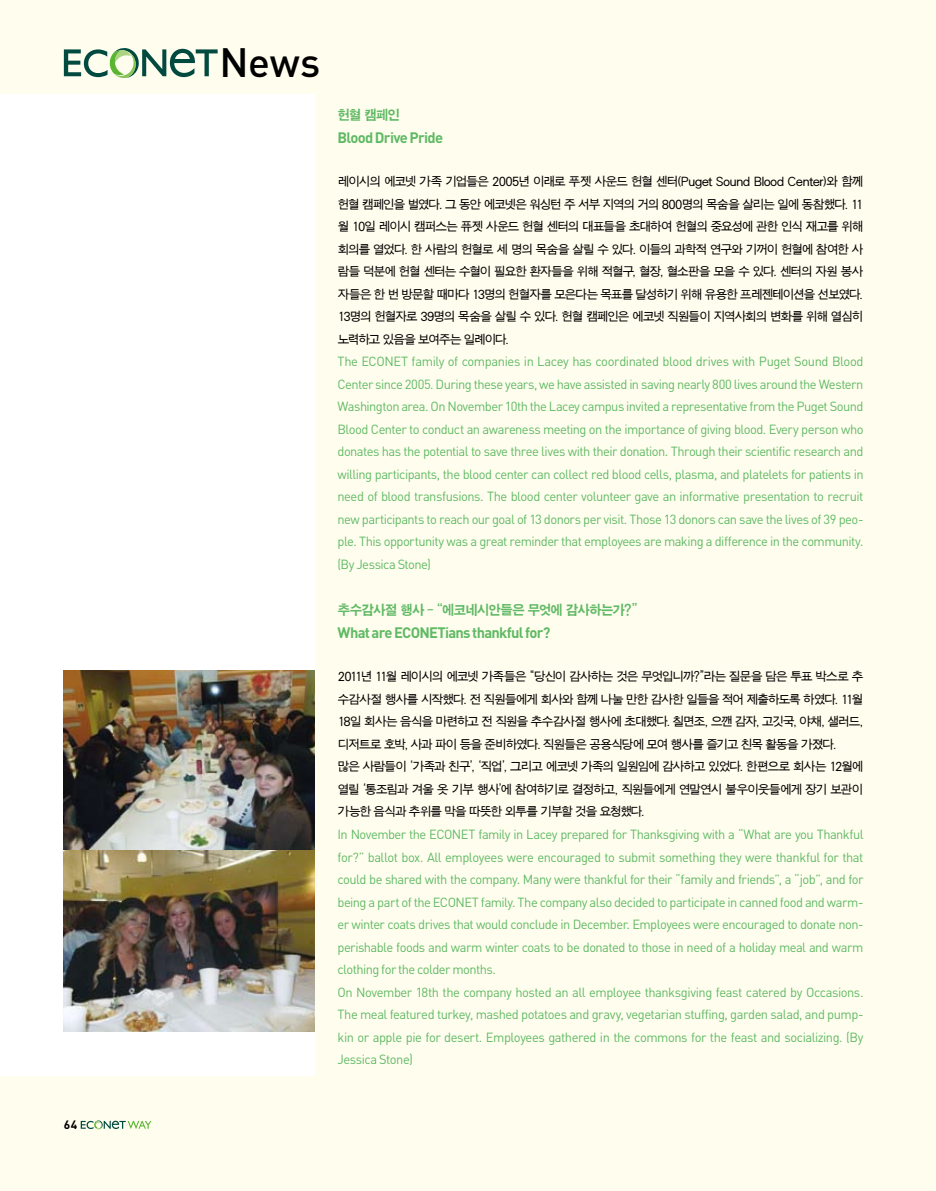
<style>
.page{position:relative;width:936px;height:1191px;background:#fff}
.page>*{position:absolute;margin:0;border:0;box-sizing:border-box;transform-origin:0 0}
.t1{font:500 40.5px "DIN";color:#000}
.t2{font:700 15px "DIN";letter-spacing:-.05em;color:#60b965}
.t3{font:13.8px "SMK Gothic Std";letter-spacing:-.105em;color:#60b965;scale:.94 1}
.t4{font:13.2px/22.5px "DIN";letter-spacing:-.04em;color:#60b965;text-align:justify}
.t5{font:12.3px/22.5px "SMJ Gothic 10 Std";letter-spacing:-.125em;color:#000;text-align:justify}
.t6{font:700 12px "DIN";color:#000}
</style>
<div class="page">
<div style="left:0;top:0;width:935px;height:1191px;background:#fffeee"></div>
<svg style="left:81px;top:1120px;width:70px;height:9px"></svg>
<svg style="left:64px;top:48px;width:153px;height:30px"></svg>
<div style="left:0;top:94px;width:314px;height:981px;background:#fff"></div>
<img style="left:64px;top:670px;width:250px;height:361px">
<p class="t6" style="left:64px;top:1117px;width:15px">64</p>
<p class="t1" style="left:219px;top:37px;width:102px">News</p>
<p class="t3" style="left:337px;top:107px;width:68px">헌혈 캠페인</p>
<p class="t2" style="left:337px;top:128px;width:107px">Blood Drive Pride</p>
<p class="t5" style="left:337px;top:171px;width:527px">레이시의 에코넷 가족 기업들은 2005년 이래로 푸젯 사운드 헌혈 센터(Puget Sound Blood Center)와 함께 헌혈 캠페인을 벌였다. 그 동안 에코넷은 워싱턴 주 서부 지역의 거의 800명의 목숨을 살리는 일에 동참했다. 11 월 10일 레이시 캠퍼스는 퓨젯 사운드 헌혈 센터의 대표들을 초대하여 헌혈의 중요성에 관한 인식 재고를 위해 회의를 열었다. 한 사람의 헌혈로 세 명의 목숨을 살릴 수 있다. 이들의 과학적 연구와 기꺼이 헌혈에 참여한 사 람들 덕분에 헌혈 센터는 수혈이 필요한 환자들을 위해 적혈구, 혈장, 혈소판을 모을 수 있다. 센터의 자원 봉사 자들은 한 번 방문할 때마다 13명의 헌혈자를 모은다는 목표를 달성하기 위해 유용한 프레젠테이션을 선보였다.<br>13명의 헌혈자로 39명의 목숨을 살릴 수 있다. 헌혈 캠페인은 에코넷 직원들이 지역사회의 변화를 위해 열심히 노력하고 있음을 보여주는 일례이다.</p>
<p class="t4" style="left:337px;top:350px;width:527px">The ECONET family of companies in Lacey has coordinated blood drives with Puget Sound Blood Center since 2005. During these years, we have assisted in saving nearly 800 lives around the Western Washington area. On November 10th the Lacey campus invited a representative from the Puget Sound Blood Center to conduct an awareness meeting on the importance of giving blood. Every person who donates has the potential to save three lives with their donation. Through their scientific research and willing participants, the blood center can collect red blood cells, plasma, and platelets for patients in need of blood transfusions. The blood center volunteer gave an informative presentation to recruit new participants to reach our goal of 13 donors per visit. Those 13 donors can save the lives of 39 peo&shy;ple. This opportunity was a great reminder that employees are making a difference in the community. (By Jessica Stone)</p>
<p class="t3" style="left:337px;top:602px;width:321px">추수감사절 행사 - “에코네시안들은 무엇에 감사하는가?”</p>
<p class="t2" style="left:337px;top:623px;width:214px">What are ECONETians thankful for?</p>
<p class="t5" style="left:337px;top:666px;width:527px;text-align:left">2011년 11월 레이시의 에코넷 가족들은 “당신이 감사하는 것은 무엇입니까?”라는 질문을 담은 투표 박스로 추 수감사절 행사를 시작했다. 전 직원들에게 회사와 함께 나눌 만한 감사한 일들을 적어 제출하도록 하였다. 11월 18일 회사는 음식을 마련하고 전 직원을 추수감사절 행사에 초대했다. 칠면조, 으깬 감자, 고깃국, 야채, 샐러드, 디저트로 호박, 사과 파이 등을 준비하였다. 직원들은 공용식당에 모여 행사를 즐기고 친목 활동을 가졌다.<br>많은 사람들이 ‘가족과 친구’, ‘직업’, 그리고 에코넷 가족의 일원임에 감사하고 있었다. 한편으로 회사는 12월에 열릴 ‘통조림과 겨울 옷 기부 행사’에 참여하기로 결정하고, 직원들에게 연말연시 불우이웃들에게 장기 보관이 가능한 음식과 추위를 막을 따뜻한 외투를 기부할 것을 요청했다.</p>
<p class="t4" style="left:337px;top:823px;width:527px;text-align:left">In November the ECONET family in Lacey prepared for Thanksgiving with a “What are you Thankful for?” ballot box. All employees were encouraged to submit something they were thankful for that could be shared with the company. Many were thankful for their “family and friends”, a “job”, and for being a part of the ECONET family. The company also decided to participate in canned food and warm&shy;er winter coats drives that would conclude in December. Employees were encouraged to donate non&shy;perishable foods and warm winter coats to be donated to those in need of a holiday meal and warm clothing for the colder months.<br>On November 18th the company hosted an all employee thanksgiving feast catered by Occasions.<br>The meal featured turkey, mashed potatoes and gravy, vegetarian stuffing, garden salad, and pump&shy;kin or apple pie for desert. Employees gathered in the commons for the feast and socializing. (By Jessica Stone)</p>
</div>
